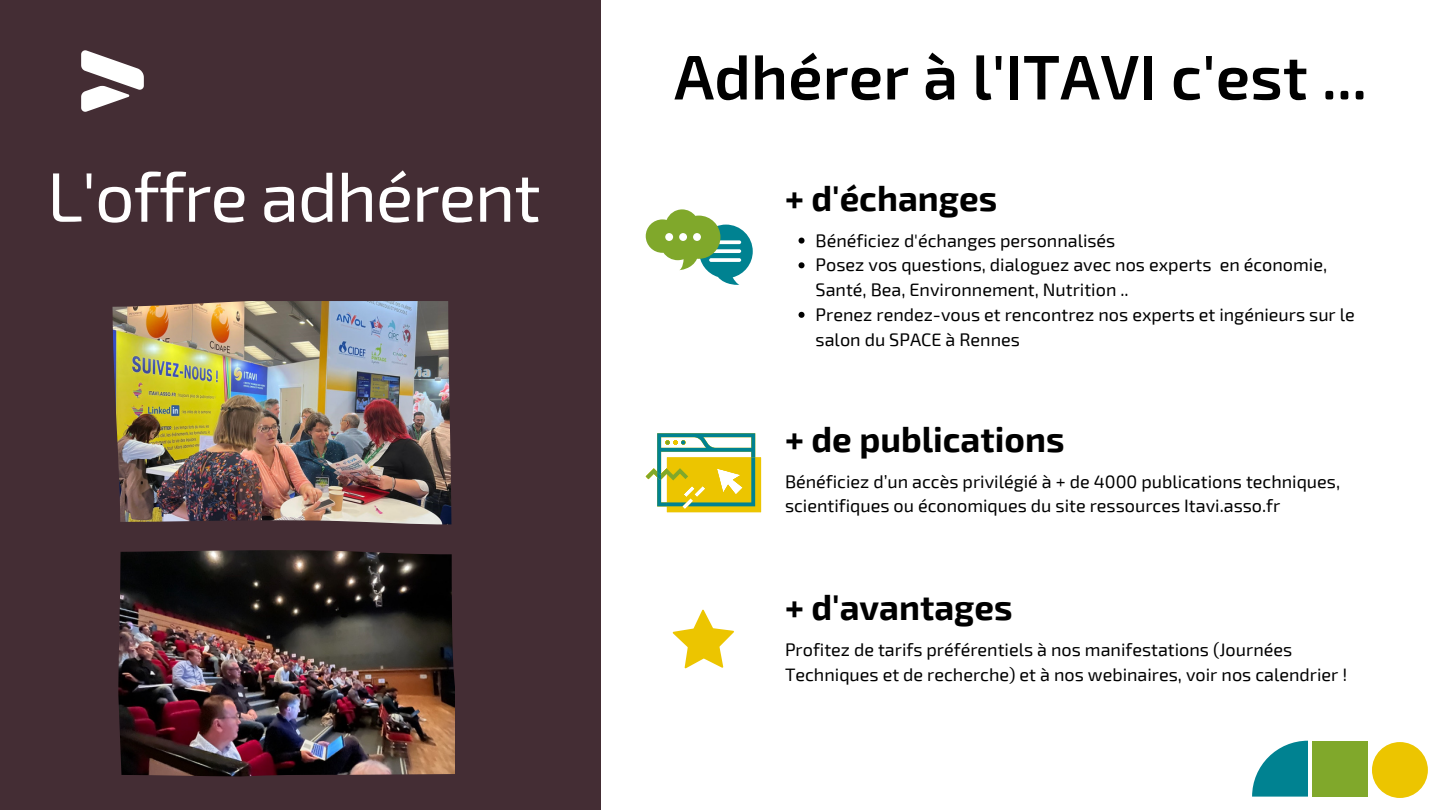
<style>
.page{position:relative;width:1440px;height:810px;background:#fff}
.page>*{position:absolute;margin:0;border:0;box-sizing:border-box;transform-origin:0 0}
.t1{font:70px "Exo 2";letter-spacing:-.02em;color:#fff}
.t2{font:600 63px "Exo 2";color:#000}
.t3{font:700 35px "Exo 2";color:#000}
.t4{font:18px/24.8px "Exo 2";color:#000}
</style>
<div class="page">
<div style="left:0;top:0;width:601px;height:810px;background:#442d34"></div>
<svg style="left:81px;top:50px;width:63px;height:62px"></svg>
<svg style="left:673px;top:610px;width:61px;height:58px"></svg>
<img style="left:113px;top:301px;width:338px;height:224px">
<img style="left:118px;top:550px;width:337px;height:226px">
<svg style="left:646px;top:209px;width:107px;height:76px"></svg>
<div style="left:665px;top:233px;width:8px;height:8px;background:#fff;border-radius:50%"></div>
<div style="left:679px;top:233px;width:8px;height:8px;background:#fff;border-radius:50%"></div>
<div style="left:693px;top:233px;width:8px;height:8px;background:#fff;border-radius:50%"></div>
<svg style="left:646px;top:433px;width:115px;height:79px"></svg>
<svg style="left:799px;top:238px;width:6px;height:6px"></svg>
<svg style="left:799px;top:262px;width:6px;height:6px"></svg>
<svg style="left:799px;top:312px;width:6px;height:6px"></svg>
<div style="left:1372px;top:742px;width:56px;height:56px;background:#ecc500;border-radius:50%"></div>
<div style="left:1312px;top:741px;width:56px;height:56px;background:#80a82b"></div>
<svg style="left:1252px;top:741px;width:56px;height:56px"></svg>
<p class="t1" style="left:47px;top:152px;width:495px">L'offre adhérent</p>
<p class="t2" style="left:674px;top:36px;width:695px">Adhérer à l'ITAVI c'est ...</p>
<p class="t3" style="left:785px;top:175px;width:214px">+ d'échanges</p>
<p class="t4" style="left:816px;top:227px;width:301px">Bénéficiez d'échanges personnalisés</p>
<p class="t4" style="left:816px;top:252px;width:513px">Posez vos questions, dialoguez avec nos experts en économie,<br>Santé, Bea, Environnement, Nutrition ..</p>
<p class="t4" style="left:816px;top:301px;width:541px">Prenez rendez-vous et rencontrez nos experts et ingénieurs sur le salon du SPACE à Rennes</p>
<p class="t3" style="left:785px;top:416px;width:281px">+ de publications</p>
<p class="t4" style="left:785px;top:468px;width:557px">Bénéficiez d’un accès privilégié à + de 4000 publications techniques, scientifiques ou économiques du site ressources Itavi.asso.fr</p>
<p class="t3" style="left:785px;top:585px;width:229px">+ d'avantages</p>
<p class="t4" style="left:785px;top:637px;width:564px">Profitez de tarifs préférentiels à nos manifestations (Journées<br>Techniques et de recherche) et à nos webinaires, voir nos calendrier !</p>
</div>
